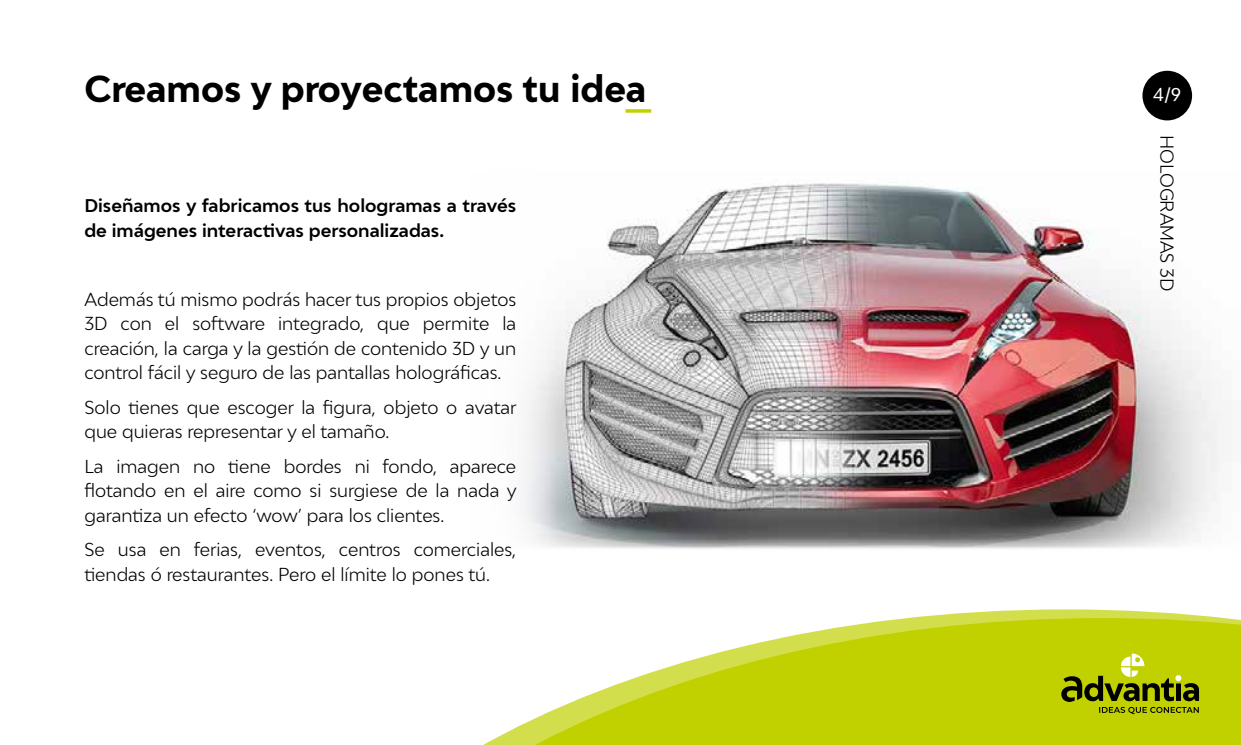
<style>
.page{position:relative;width:1241px;height:745px;background:#fff}
.page>*{position:absolute;margin:0;border:0;box-sizing:border-box;transform-origin:0 0}
.t1{font:700 35px "Adlinnaka";color:#000}
.t2{font:300 17.5px/24.5px "Adlinnaka";color:#000;text-align:justify}
.t3{font:600 17.5px/24.5px "Adlinnaka";color:#000}
.t4{font:17.5px "Adlinnaka";color:#fff}
</style>
<div class="page">
<img style="left:523px;top:183px;width:699px;height:366px">
<div style="left:1142px;top:71px;width:49px;height:49px;background:#000;border-radius:50%"></div>
<svg style="left:917px;top:609px;width:298px;height:8px;fill:#d3de4d"></svg>
<svg style="left:485px;top:617px;width:755px;height:127px;fill:#c1d100"></svg>
<svg style="left:1061px;top:653px;width:137px;height:60px"></svg>
<svg style="left:625px;top:109px;width:26px;height:4px"></svg>
<h1 class="t1" style="left:84px;top:66px;width:563px">Creamos y proyectamos tu idea</h1>
<p class="t3" style="left:84px;top:193px;width:433px">Diseñamos y fabricamos tus hologramas a través de imágenes interactivas personalizadas.</p>
<p class="t2" style="left:84px;top:286px;width:433px">Además tú mismo podrás hacer tus propios objetos 3D con el software integrado, que permite la creación, la carga y la gestión de contenido 3D y un control fácil y seguro de las pantallas holográficas.</p>
<p class="t2" style="left:84px;top:394px;width:434px">Solo tienes que escoger la figura, objeto o avatar que quieras representar y el tamaño.</p>
<p class="t2" style="left:84px;top:453px;width:433px">La imagen no tiene bordes ni fondo, aparece flotando en el aire como si surgiese de la nada y garantiza un efecto ‘wow’ para los clientes.</p>
<p class="t2" style="left:84px;top:536px;width:433px">Se usa en ferias, eventos, centros comerciales, tiendas ó restaurantes. Pero el límite lo pones tú.</p>
<p class="t4" style="left:1153px;top:83px;width:29px">4/9</p>
<p class="t2" style="left:1179px;top:135px;width:158px;rotate:90deg">HOLOGRAMAS 3D</p>
</div>
